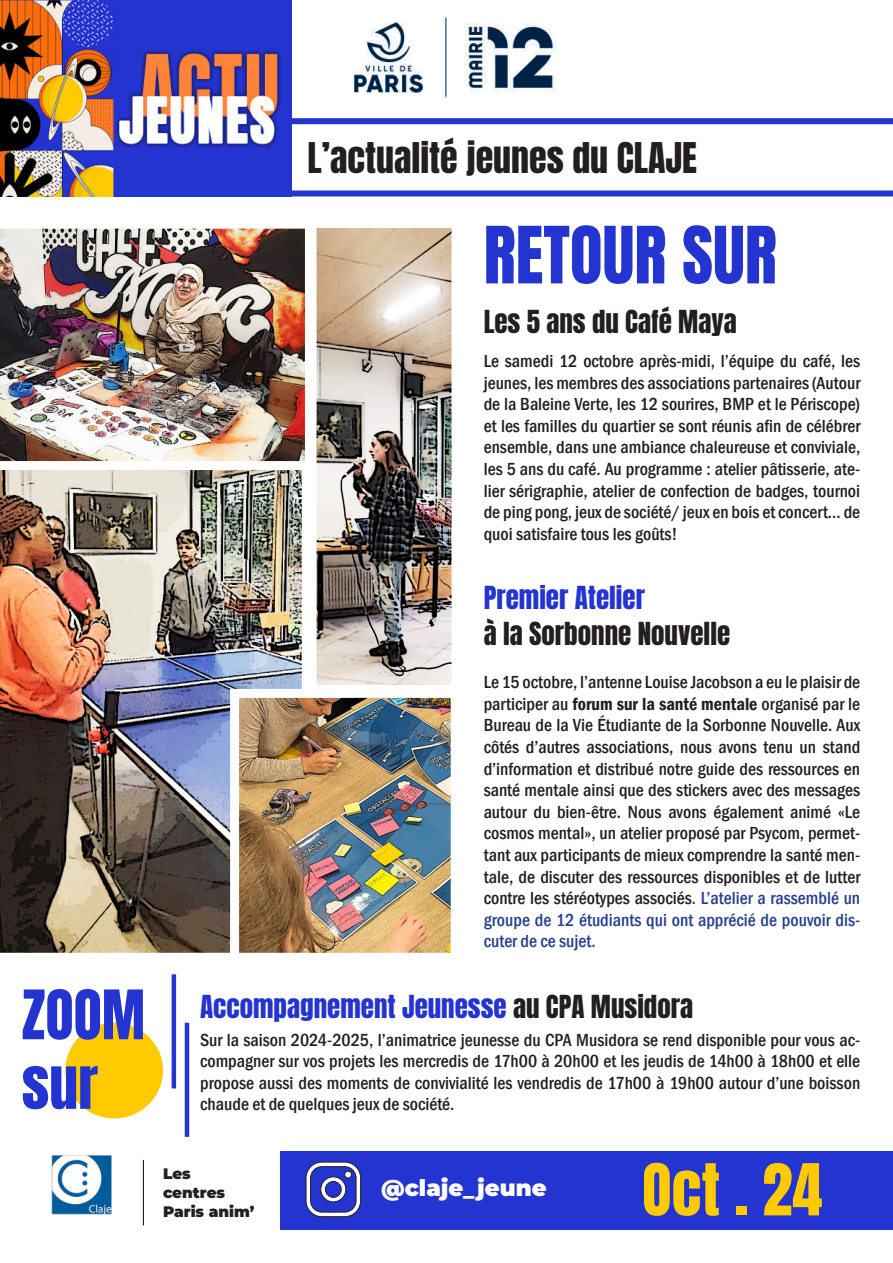
<style>
.page{position:relative;width:893px;height:1263px;background:#fff}
.page>*{position:absolute;margin:0;border:0;box-sizing:border-box;transform-origin:0 0}
.t1{font:67.05px "Anton";color:#2334d1}
.t2{font:60.75px "Anton";color:#ffcb00}
.t3{font:36px "Anton";color:#231f20}
.t4{font:27px "Anton";color:#2434d1}
.t5{font:27px "Anton";color:#231f20}
.t6{font:900 22.8px "Montserrat";color:#fff}
.t7{font:500 condensed 18px/21.6px "Franklin Gothic";color:#231f20;text-align:justify}
.t8{font:900 15.15px/19px "Montserrat";color:#231f20}
.s1{font-weight:600}
.s2{color:#253f8e}
.s3{color:#231f20}
</style>
<div class="page">
<img style="left:0;top:470px;width:302px;height:483px">
<img style="left:240px;top:699px;width:210px;height:253px">
<div style="left:230px;top:689px;width:230px;height:273px;border:9px solid #fff"></div>
<svg style="left:291px;top:118px;width:602px;height:78px"></svg>
<hr style="left:143px;top:1160px;width:1px;height:65px;background:#231f20">
<img style="left:51px;top:1155px;width:61px;height:60px">
<img style="left:0;top:0;width:291px;height:196px">
<div style="left:281px;top:1151px;width:612px;height:79px;background:#2334d1"></div>
<svg style="left:306px;top:1161px;width:55px;height:57px"></svg>
<div style="left:345px;top:1171px;width:6px;height:7px;background:#fff;border-radius:50%"></div>
<div style="left:345px;top:1171px;width:7px;height:7px;border:1px solid #231f20;border-radius:50%"></div>
<img style="left:354px;top:17px;width:203px;height:82px">
<img style="left:0;top:228px;width:305px;height:234px">
<img style="left:318px;top:229px;width:132px;height:455px">
<div style="left:308px;top:219px;width:152px;height:475px;border:9px solid #fff"></div>
<hr style="left:185px;top:1023px;width:4px;height:114px;background:#2334d1">
<hr style="left:172px;top:974px;width:4px;height:114px;background:#2334d1">
<div style="left:65px;top:1023px;width:98px;height:95px;background:#ffcb00;border-radius:50%"></div>
<svg style="left:23px;top:1066px;width:75px;height:43px"></svg>
<svg style="left:23px;top:989px;width:120px;height:51px"></svg>
<h3 class="t3" style="left:308px;top:138px;width:391px">L’actualité jeunes du CLAJE</h3>
<h1 class="t1" style="left:484px;top:218px;width:295px">RETOUR SUR</h1>
<h3 class="t5" style="left:484px;top:307px;width:255px">Les 5 ans du Café Maya</h3>
<p class="t7" style="left:484px;top:351px;width:378px">Le samedi 12 octobre après-midi, l’équipe du café, les jeunes, les membres des associations partenaires (Autour de la Baleine Verte, les 12 sourires, BMP et le Périscope) et les familles du quartier se sont réunis afin de célébrer ensemble, dans une ambiance chaleureuse et conviviale, les 5 ans du café. Au programme : atelier pâtisserie, ate&shy;lier sérigraphie, atelier de confection de badges, tournoi de ping pong, jeux de société/ jeux en bois et concert… de quoi satisfaire tous les goûts!</p>
<h3 class="t4" style="left:484px;top:583px;width:163px">Premier Atelier</h3>
<h3 class="t5" style="left:484px;top:619px;width:248px">à la Sorbonne Nouvelle</h3>
<p class="t7" style="left:484px;top:672px;width:378px">Le 15 octobre, l’antenne Louise Jacobson a eu le plaisir de participer au <span class="s1">forum sur la santé mentale</span> organisé par le Bureau de la Vie Étudiante de la Sorbonne Nouvelle. Aux côtés d’autres associations, nous avons tenu un stand d’information et distribué notre guide des ressources en santé mentale ainsi que des stickers avec des messages autour du bien-être. Nous avons également animé «Le cosmos mental», un atelier proposé par Psycom, permet&shy;tant aux participants de mieux comprendre la santé men&shy;tale, de discuter des ressources disponibles et de lutter contre les stéréotypes associés<span class="s2">. L’atelier a rassemblé un groupe de 12 étudiants qui ont apprécié de pouvoir dis&shy;cuter de ce sujet.</span></p>
<h3 class="t4" style="left:200px;top:992px;width:494px">Accompagnement Jeunesse <span class="s3">au CPA Musidora</span></h3>
<p class="t7" style="left:200px;top:1030px;width:662px">Sur la saison 2024-2025, l’animatrice jeunesse du CPA Musidora se rend disponible pour vous ac&shy;compagner sur vos projets les mercredis de 17h00 à 20h00 et les jeudis de 14h00 à 18h00 et elle propose aussi des moments de convivialité les vendredis de 17h00 à 19h00 autour d’une boisson chaude et de quelques jeux de société.</p>
<p class="t8" style="left:163px;top:1165px;width:93px">Les centres<br>Paris anim’</p>
<p class="t6" style="left:381px;top:1177px;width:167px">@claje_jeune</p>
<h2 class="t2" style="left:642px;top:1156px;width:182px">Oct . 24</h2>
</div>
